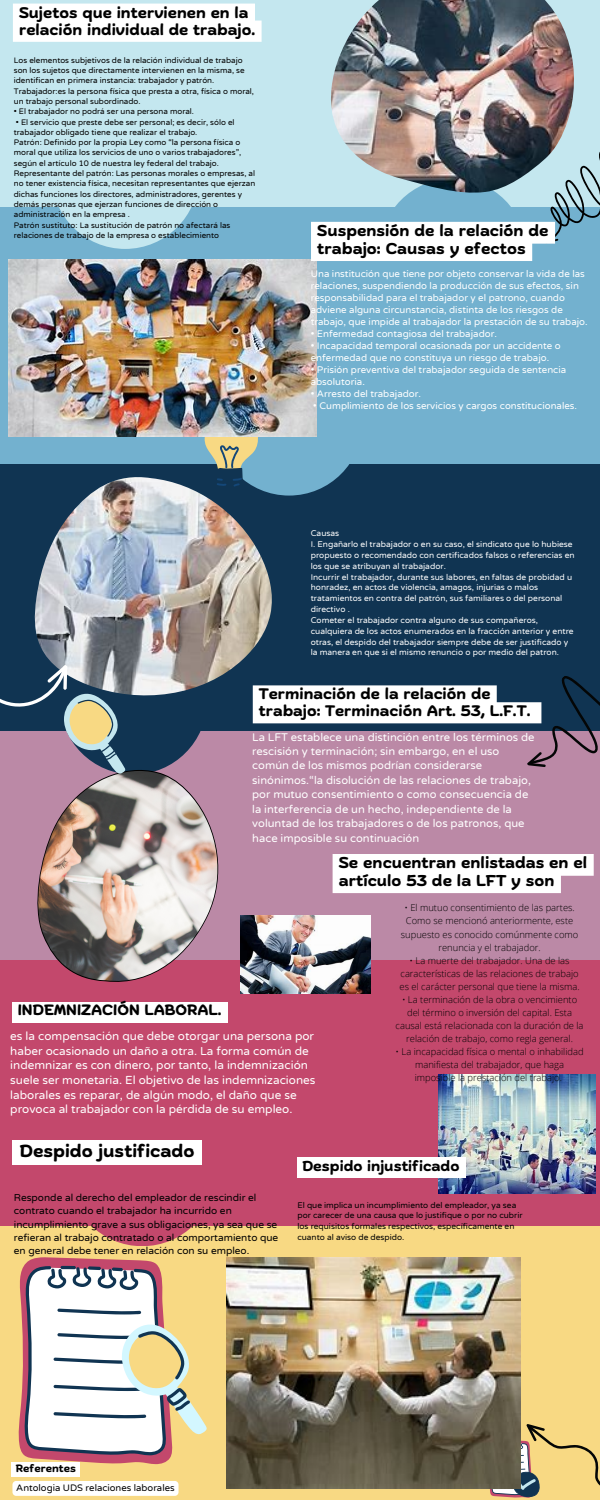
<style>
.page{position:relative;width:600px;height:1500px;background:#f8d983}
.page>*{position:absolute;margin:0;border:0;box-sizing:border-box;transform-origin:0 0}
.t1{font:700 17.5px "Biski";color:#000}
.t2{font:700 15.7px/17.4px "Biski";color:#000}
.t3{font:700 15.4px/17px "Biski";color:#000}
.t4{font:700 15.2px/16.8px "Biski";color:#000}
.t5{font:700 14.9px "Biski";color:#000}
.t6{font:700 14.4px "Biski";color:#000}
.t7{font:11.8px/14.7px "Varela Round";color:#fff}
.t8{font:11.2px/14.4px "Varela Round";color:#fff}
.t9{font:700 10.6px "Biski";color:#000}
.t10{font:10.1px/13.1px "Varela Round";color:#000}
.t11{font:9.7px/12px "Varela Round";color:#fff}
.t12{font:9.5px "Varela Round";color:#000}
.t13{font:300 9.4px/13.1px "Open Sans";color:#000;text-align:center}
.t14{font:8.4px/10.8px "Varela Round";color:#fff}
.t15{font:8.3px/10.8px "Varela Round";color:#000}
.t16{font:8.1px/10.3px "Varela Round";color:#000}
</style>
<div class="page">
<div style="left:0;top:0;width:600px;height:244px;background:#c4e7ef"></div>
<div style="left:0;top:725px;width:600px;height:262px;background:#bb89a6"></div>
<div style="left:0;top:456px;width:600px;height:275px;background:#103452"></div>
<div style="left:60px;top:627px;width:147px;height:147px;background:#103452;border-radius:50%"></div>
<div style="left:0;top:208px;width:600px;height:256px;background:#73b1cf"></div>
<div style="left:52px;top:102px;width:147px;height:147px;background:#c4e7ef;border-radius:50%"></div>
<div style="left:216px;top:349px;width:147px;height:147px;background:#73b1cf;border-radius:50%"></div>
<div style="left:69px;top:1099px;width:147px;height:147px;background:#c3486c;border-radius:50%"></div>
<div style="left:0;top:960px;width:600px;height:266px;background:#c3486c"></div>
<img style="left:331px;top:0;width:243px;height:147px">
<svg style="left:198px;top:436px;width:69px;height:41px"></svg>
<img style="left:34px;top:477px;width:240px;height:218px">
<img style="left:37px;top:771px;width:182px;height:210px">
<svg style="left:18px;top:1257px;width:189px;height:207px"></svg>
<svg style="left:0;top:620px;width:125px;height:154px"></svg>
<svg style="left:490px;top:1424px;width:110px;height:74px"></svg>
<img style="left:438px;top:1075px;width:158px;height:118px">
<img style="left:241px;top:915px;width:130px;height:79px">
<img style="left:226px;top:1257px;width:294px;height:231px">
<img style="left:9px;top:259px;width:308px;height:177px">
<div style="left:13px;top:4px;width:249px;height:38px;background:#fff"></div>
<svg style="left:311px;top:147px;width:289px;height:114px"></svg>
<svg style="left:253px;top:668px;width:347px;height:99px"></svg>
<div style="left:12px;top:1002px;width:216px;height:20px;background:#fff"></div>
<div style="left:333px;top:854px;width:261px;height:39px;background:#fff"></div>
<div style="left:12px;top:1481px;width:167px;height:15px;background:#fff;border-radius:4px"></div>
<div style="left:12px;top:1463px;width:68px;height:14px;background:#fff"></div>
<div style="left:13px;top:1141px;width:189px;height:24px;background:#fff"></div>
<div style="left:297px;top:1158px;width:169px;height:20px;background:#fff"></div>
<p class="t3" style="left:19px;top:5px;width:238px">Sujetos que intervienen en la relación individual de trabajo.</p>
<p class="t16" style="left:14px;top:55px;width:232px">Los elementos subjetivos de la relación individual de trabajo son los sujetos que directamente intervienen en la misma, se identifican en primera instancia: trabajador y patrón.</p>
<p class="t16" style="left:14px;top:86px;width:242px">Trabajador:es la persona física que presta a otra, física o moral, un trabajo personal subordinado.</p>
<p class="t16" style="left:14px;top:107px;width:182px">• El trabajador no podrá ser una persona moral.</p>
<p class="t16" style="left:14px;top:117px;width:222px">• El servicio que preste debe ser personal; es decir, sólo el trabajador obligado tiene que realizar el trabajo.</p>
<p class="t16" style="left:14px;top:137px;width:229px;text-align:justify">Patrón: Definido por la propia Ley como “la persona física o moral que utiliza los servicios de uno o varios trabajadores”, según el artículo 10 de nuestra ley federal del trabajo.</p>
<p class="t16" style="left:14px;top:168px;width:243px">Representante del patrón: Las personas morales o empresas, al no tener existencia física, necesitan representantes que ejerzan dichas funciones los directores, administradores, gerentes y demás personas que ejerzan funciones de dirección o administración en la empresa .</p>
<p class="t16" style="left:14px;top:220px;width:218px">Patrón sustituto: La sustitución de patrón no afectará las relaciones de trabajo de la empresa o establecimiento</p>
<p class="t2" style="left:317px;top:224px;width:233px">Suspensión de la relación de trabajo: Causas y efectos</p>
<p class="t11" style="left:311px;top:268px;width:278px">Una institución que tiene por objeto conservar la vida de las relaciones, suspendiendo la producción de sus efectos, sin responsabilidad para el trabajador y el patrono, cuando adviene alguna circunstancia, distinta de los riesgos de trabajo, que impide al trabajador la prestación de su trabajo.</p>
<p class="t11" style="left:311px;top:328px;width:188px">• Enfermedad contagiosa del trabajador.</p>
<p class="t11" style="left:311px;top:340px;width:252px">• Incapacidad temporal ocasionada por un accidente o enfermedad que no constituya un riesgo de trabajo.</p>
<p class="t11" style="left:311px;top:364px;width:257px">• Prisión preventiva del trabajador seguida de sentencia absolutoria.</p>
<p class="t11" style="left:311px;top:388px;width:112px">• Arresto del trabajador.</p>
<p class="t11" style="left:313px;top:400px;width:265px">• Cumplimiento de los servicios y cargos constitucionales.</p>
<p class="t14" style="left:311px;top:528px;width:30px">Causas</p>
<p class="t14" style="left:311px;top:539px;width:265px">I. Engañarlo el trabajador o en su caso, el sindicato que lo hubiese propuesto o recomendado con certificados falsos o referencias en los que se atribuyan al trabajador.</p>
<p class="t14" style="left:311px;top:572px;width:263px">Incurrir el trabajador, durante sus labores, en faltas de probidad u honradez, en actos de violencia, amagos, injurias o malos tratamientos en contra del patrón, sus familiares o del personal directivo .</p>
<p class="t14" style="left:311px;top:615px;width:264px">Cometer el trabajador contra alguno de sus compañeros, cualquiera de los actos enumerados en la fracción anterior y entre otras, el despido del trabajador siempre debe de ser justificado y la manera en que si el mismo renuncio o por medio del patron.</p>
<p class="t4" style="left:259px;top:687px;width:273px">Terminación de la relación de trabajo: Terminación Art. 53, L.F.T.</p>
<p class="t8" style="left:252px;top:730px;width:284px">La LFT establece una distinción entre los términos de rescisión y terminación; sin embargo, en el uso común de los mismos podrían considerarse sinónimos.“la disolución de las relaciones de trabajo, por mutuo consentimiento o como consecuencia de la interferencia de un hecho, independiente de la voluntad de los trabajadores o de los patronos, que hace imposible su continuación</p>
<p class="t5" style="left:18px;top:1004px;width:205px">INDEMNIZACIÓN LABORAL.</p>
<p class="t7" style="left:10px;top:1029px;width:307px">es la compensación que debe otorgar una persona por haber ocasionado un daño a otra. La forma común de indemnizar es con dinero, por tanto, la indemnización suele ser monetaria. El objetivo de las indemnizaciones laborales es reparar, de algún modo, el daño que se provoca al trabajador con la pérdida de su empleo.</p>
<p class="t2" style="left:339px;top:856px;width:250px">Se encuentran enlistadas en el artículo 53 de la LFT y son</p>
<p class="t13" style="left:401px;top:901px;width:179px">• El mutuo consentimiento de las partes.<br>Como se mencionó anteriormente, este supuesto es conocido comúnmente como renuncia y el trabajador.</p>
<p class="t13" style="left:400px;top:954px;width:181px">• La muerte del trabajador. Una de las características de las relaciones de trabajo es el carácter personal que tiene la misma.</p>
<p class="t13" style="left:396px;top:993px;width:189px">• La terminación de la obra o vencimiento del término o inversión del capital. Esta causal está relacionada con la duración de la relación de trabajo, como regla general.</p>
<p class="t13" style="left:396px;top:1045px;width:190px">• La incapacidad física o mental o inhabilidad manifiesta del trabajador, que haga imposible la prestación del trabajo.</p>
<p class="t1" style="left:20px;top:1144px;width:176px">Despido justificado</p>
<p class="t10" style="left:14px;top:1192px;width:266px">Responde al derecho del empleador de rescindir el contrato cuando el trabajador ha incurrido en incumplimiento grave a sus obligaciones, ya sea que se refieran al trabajo contratado o al comportamiento que en general debe tener en relación con su empleo.</p>
<p class="t6" style="left:302px;top:1160px;width:159px">Despido injustificado</p>
<p class="t15" style="left:297px;top:1200px;width:227px">El que implica un incumplimiento del empleador, ya sea por carecer de una causa que lo justifique o por no cubrir los requisitos formales respectivos, específicamente en cuanto al aviso de despido.</p>
<p class="t9" style="left:16px;top:1464px;width:62px">Referentes</p>
<p class="t12" style="left:16px;top:1482px;width:160px">Antologia UDS relaciones laborales</p>
</div>
